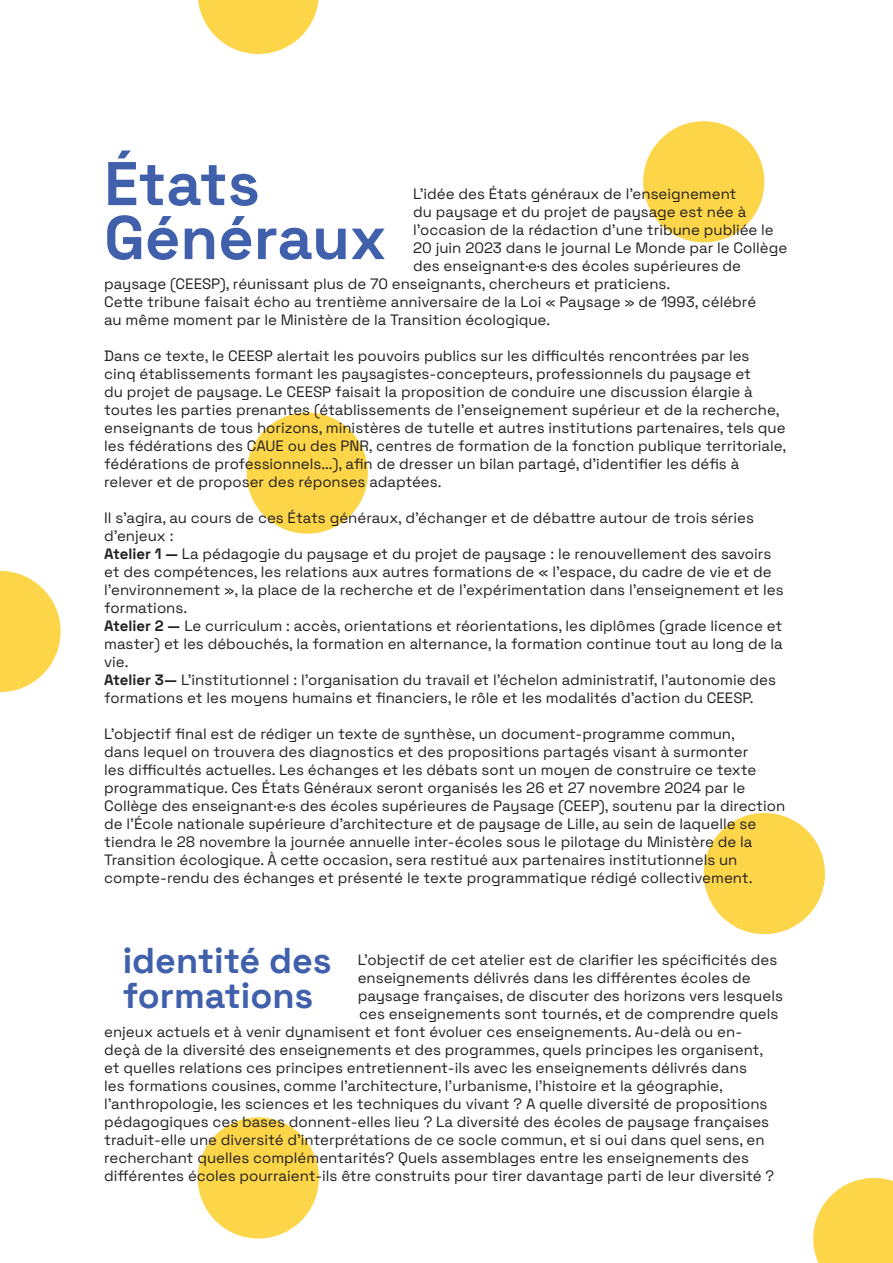
<style>
.page{position:relative;width:893px;height:1263px;background:#fff}
.page>*{position:absolute;margin:0;border:0;box-sizing:border-box;transform-origin:0 0}
.t1{font:700 61.5px "Space Grotesk";color:#4160ac}
.t2{font:700 36px "Space Grotesk";color:#4160ac}
.t3{font:15px/18px "Space Grotesk";color:#231f20}
.s1{font-weight:700}
</style>
<div class="page">
<div style="left:643px;top:121px;width:121px;height:121px;background:#fcd549;border-radius:50%"></div>
<div style="left:247px;top:412px;width:121px;height:122px;background:#fcd549;border-radius:50%"></div>
<svg style="left:198px;top:0;width:121px;height:54px"></svg>
<div style="left:704px;top:813px;width:121px;height:121px;background:#fcd549;border-radius:50%"></div>
<div style="left:198px;top:1117px;width:121px;height:121px;background:#fcd549;border-radius:50%"></div>
<svg style="left:813px;top:1178px;width:80px;height:85px;background:#fcda60"></svg>
<svg style="left:0;top:571px;width:61px;height:121px"></svg>
<p class="t1" style="left:104px;top:139px;width:157px">États</p>
<p class="t1" style="left:104px;top:193px;width:284px">Généraux</p>
<p class="t3" style="left:413px;top:184px;width:325px">L’idée des États généraux de l’enseignement</p>
<p class="t3" style="left:413px;top:202px;width:335px">du paysage et du projet de paysage est née à</p>
<p class="t3" style="left:413px;top:220px;width:362px">l’occasion de la rédaction d’une tribune publiée le</p>
<p class="t3" style="left:413px;top:238px;width:376px">20 juin 2023 dans le journal Le Monde par le Collège</p>
<p class="t3" style="left:413px;top:256px;width:329px">des enseignant·e·s des écoles supérieures de</p>
<p class="t3" style="left:104px;top:274px;width:568px">paysage (CEESP), réunissant plus de 70 enseignants, chercheurs et praticiens.</p>
<p class="t3" style="left:104px;top:292px;width:653px">Cette tribune faisait écho au trentième anniversaire de la Loi « Paysage » de 1993, célébré</p>
<p class="t3" style="left:104px;top:310px;width:447px">au même moment par le Ministère de la Transition écologique.</p>
<p class="t3" style="left:104px;top:346px;width:683px">Dans ce texte, le CEESP alertait les pouvoirs publics sur les difficultés rencontrées par les<br>cinq établissements formant les paysagistes-concepteurs, professionnels du paysage et<br>du projet de paysage. Le CEESP faisait la proposition de conduire une discussion élargie à toutes les parties prenantes (établissements de l’enseignement supérieur et de la recherche, enseignants de tous horizons, ministères de tutelle et autres institutions partenaires, tels que les fédérations des CAUE ou des PNR, centres de formation de la fonction publique territoriale, fédérations de professionnels...), afin de dresser un bilan partagé, d’identifier les défis à relever et de proposer des réponses adaptées.</p>
<p class="t3" style="left:104px;top:508px;width:651px">Il s’agira, au cours de ces États généraux, d’échanger et de débattre autour de trois séries d’enjeux :</p>
<p class="t3" style="left:104px;top:544px;width:681px"><span class="s1">Atelier 1 —</span> La pédagogie du paysage et du projet de paysage : le renouvellement des savoirs et des compétences, les relations aux autres formations de « l’espace, du cadre de vie et de l’environnement », la place de la recherche et de l’expérimentation dans l’enseignement et les formations.</p>
<p class="t3" style="left:104px;top:616px;width:680px;text-align:justify"><span class="s1">Atelier 2 —</span> Le curriculum : accès, orientations et réorientations, les diplômes (grade licence et master) et les débouchés, la formation en alternance, la formation continue tout au long de la vie.</p>
<p class="t3" style="left:104px;top:670px;width:673px"><span class="s1">Atelier 3—</span> L’institutionnel : l’organisation du travail et l’échelon administratif, l’autonomie des formations et les moyens humains et financiers, le rôle et les modalités d’action du CEESP.</p>
<p class="t3" style="left:104px;top:724px;width:683px">L’objectif final est de rédiger un texte de synthèse, un document-programme commun,<br>dans lequel on trouvera des diagnostics et des propositions partagés visant à surmonter<br>les difficultés actuelles. Les échanges et les débats sont un moyen de construire ce texte programmatique. Ces États Généraux seront organisés les 26 et 27 novembre 2024 par le Collège des enseignant·e·s des écoles supérieures de Paysage (CEEP), soutenu par la direction de l’École nationale supérieure d’architecture et de paysage de Lille, au sein de laquelle se tiendra le 28 novembre la journée annuelle inter-écoles sous le pilotage du Ministère de la Transition écologique. À cette occasion, sera restitué aux partenaires institutionnels un compte-rendu des échanges et présenté le texte programmatique rédigé collectivement.</p>
<p class="t2" style="left:123px;top:934px;width:210px">identité des</p>
<p class="t2" style="left:123px;top:969px;width:192px">formations</p>
<p class="t3" style="left:358px;top:950px;width:427px">L’objectif de cet atelier est de clarifier les spécificités des enseignements délivrés dans les différentes écoles de paysage françaises, de discuter des horizons vers lesquels</p>
<p class="t3" style="left:104px;top:1004px;width:676px;text-indent:255px">ces enseignements sont tournés, et de comprendre quels enjeux actuels et à venir dynamisent et font évoluer ces enseignements. Au-delà ou en&shy;deçà de la diversité des enseignements et des programmes, quels principes les organisent, et quelles relations ces principes entretiennent-ils avec les enseignements délivrés dans<br>les formations cousines, comme l’architecture, l’urbanisme, l’histoire et la géographie, l’anthropologie, les sciences et les techniques du vivant ? A quelle diversité de propositions pédagogiques ces bases donnent-elles lieu ? La diversité des écoles de paysage françaises traduit-elle une diversité d’interprétations de ce socle commun, et si oui dans quel sens, en recherchant quelles complémentarités? Quels assemblages entre les enseignements des différentes écoles pourraient-ils être construits pour tirer davantage parti de leur diversité ?</p>
</div>
